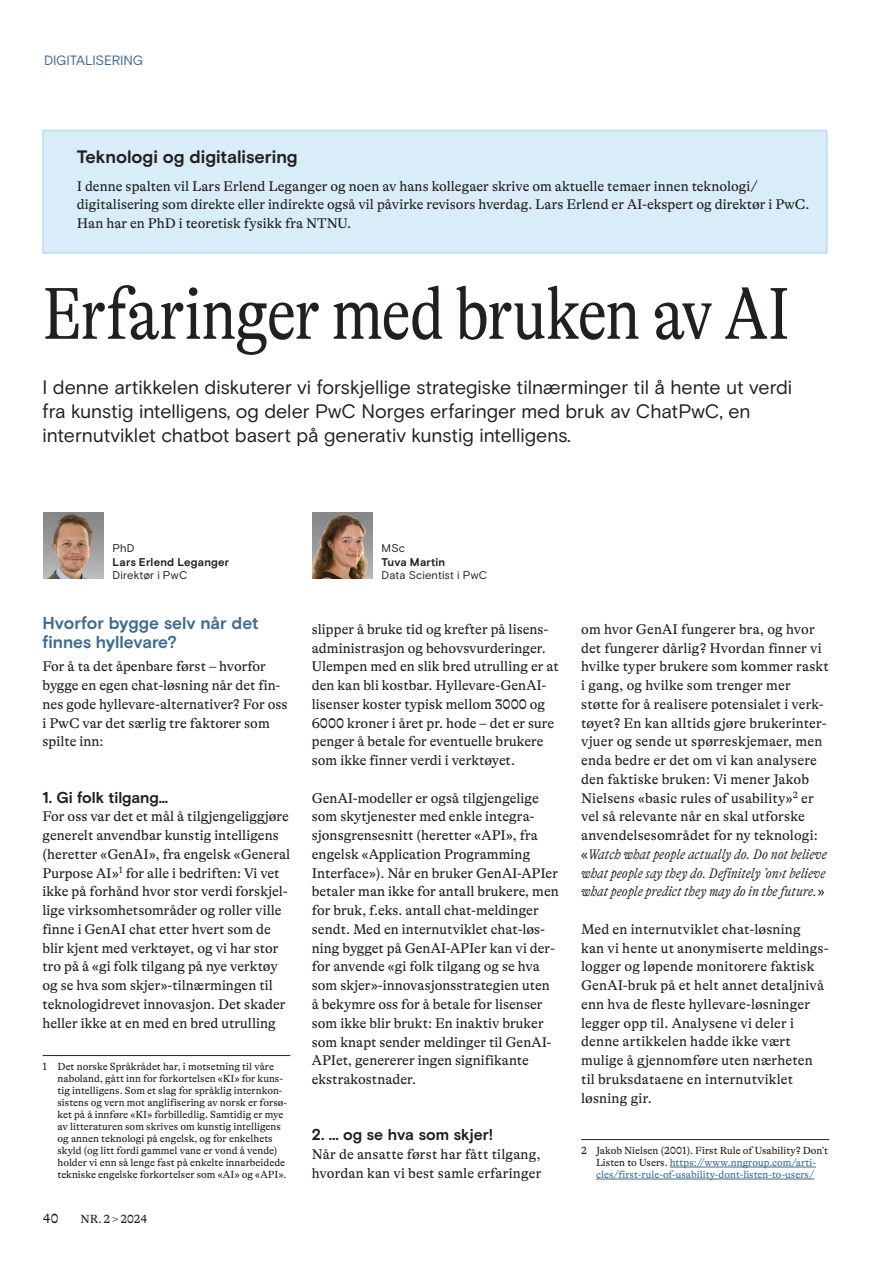
<style>
.page{position:relative;width:893px;height:1263px;background:#fff}
.page>*{position:absolute;margin:0;border:0;box-sizing:border-box;transform-origin:0 0}
.t1{font:300 condensed 74.55px "GT Alpina";letter-spacing:-.025em;color:#231f20}
.t2{font:19.5px/24px "Basis Grotesque Pro";color:#231f20}
.t3{font:700 18px "Basis Grotesque Pro";color:#231f20}
.t4{font:700 17.25px/18.8px "Basis Grotesque Pro";color:#3e6c92}
.t5{font:700 15.75px "Basis Grotesque Pro";color:#231f20}
.t6{font:14.25px/18.8px "GT Alpina";color:#231f20}
.t7{font:13.5px "Basis Grotesque Pro";letter-spacing:-.015em;color:#3e6c92}
.t8{font:13.5px "GT Alpina";color:#231f20}
.t9{font:12px "GT Alpina";letter-spacing:-.005em;color:#231f20}
.t10{font:11.25px "Basis Grotesque Pro";letter-spacing:.015em;color:#231f20}
.t11{font:700 11.25px "Basis Grotesque Pro";letter-spacing:.02em;color:#231f20}
.t12{font:10.5px/12px "GT Alpina";color:#231f20}
.t13{font:10.5px/12px "GT Alpina";color:#3e6c92;text-align:center}
.s1{font-weight:300;font-style:italic;font-stretch:condensed}
.s2{color:#231f20}
</style>
<div class="page">
<hr style="left:43px;top:1055px;width:247px;height:1px;background:#231f20">
<hr style="left:581px;top:1139px;width:248px;height:1px;background:#231f20">
<hr style="left:670px;top:1167px;width:146px;height:1px;background:#3e6c92">
<hr style="left:596px;top:1179px;width:218px;height:1px;background:#3e6c92">
<div style="left:42px;top:130px;width:785px;height:124px;background:#d9edf9;border:2px solid #b3dbf4"></div>
<img style="left:43px;top:513px;width:61px;height:65px">
<img style="left:312px;top:513px;width:61px;height:65px">
<p class="t7" style="left:44px;top:53px;width:101px">DIGITALISERING</p>
<p class="t3" style="left:77px;top:147px;width:222px">Teknologi og digitalisering</p>
<p class="t6" style="left:77px;top:177px;width:734px">I denne spalten vil Lars Erlend Leganger og noen av hans kollegaer skrive om aktuelle temaer innen teknologi/ digitalisering som direkte eller indirekte også vil påvirke revisors hverdag. Lars Erlend er AI-ekspert og direktør i PwC.<br>Han har en PhD i teoretisk fysikk fra NTNU.</p>
<h1 class="t1" style="left:43px;top:272px;width:749px">Erfaringer med bruken av AI</h1>
<p class="t2" style="left:43px;top:376px;width:751px">I denne artikkelen diskuterer vi forskjellige strategiske tilnærminger til å hente ut verdi fra kunstig intelligens, og deler PwC Norges erfaringer med bruk av ChatPwC, en internutviklet chatbot basert på generativ kunstig intelligens.</p>
<p class="t10" style="left:113px;top:541px;width:24px">PhD</p>
<p class="t11" style="left:113px;top:555px;width:118px">Lars Erlend Leganger</p>
<p class="t10" style="left:113px;top:568px;width:76px">Direktør i PwC</p>
<p class="t4" style="left:43px;top:615px;width:217px">Hvorfor bygge selv når det finnes hyllevare?</p>
<p class="t6" style="left:43px;top:657px;width:247px">For å ta det åpenbare først – hvorfor bygge en egen chat-løsning når det fin&shy;nes gode hyllevare-alternativer? For oss i PwC var det særlig tre faktorer som spilte inn:</p>
<p class="t5" style="left:43px;top:788px;width:127px">1. Gi folk tilgang…</p>
<p class="t6" style="left:43px;top:807px;width:249px">For oss var det et mål å tilgjengeliggjøre generelt anvendbar kunstig intelligens (heretter «GenAI», fra engelsk «General Purpose AI»<sup>1</sup> for alle i bedriften: Vi vet ikke på forhånd hvor stor verdi forskjel&shy;lige virksomhetsområder og roller ville finne i GenAI chat etter hvert som de blir kjent med verktøyet, og vi har stor tro på å «gi folk tilgang på nye verktøy og se hva som skjer»-tilnærmingen til teknologidrevet innovasjon. Det skader heller ikke at en med en bred utrulling</p>
<p class="t12" style="left:58px;top:1060px;width:231px;text-indent:-15px">1 Det norske Språkrådet har, i motsetning til våre naboland, gått inn for forkortelsen «KI» for kuns&shy;tig intelligens. Som et slag for språklig internkon&shy;sistens og vern mot anglifisering av norsk er forsø&shy;ket på å innføre «KI» forbilledlig. Samtidig er mye av litteraturen som skrives om kunstig intelligens og annen teknologi på engelsk, og for enkelhets skyld (og litt fordi gammel vane er vond å vende) holder vi enn så lenge fast på enkelte innarbeidede tekniske engelske forkortelser som «AI» og «API».</p>
<p class="t8" style="left:43px;top:1210px;width:17px">40</p>
<p class="t9" style="left:81px;top:1212px;width:68px">NR. 2 &gt; 2024</p>
<p class="t10" style="left:381px;top:541px;width:25px">MSc</p>
<p class="t11" style="left:381px;top:555px;width:65px">Tuva Martin</p>
<p class="t10" style="left:381px;top:568px;width:107px">Data Scientist i PwC</p>
<p class="t6" style="left:312px;top:620px;width:249px">slipper å bruke tid og krefter på lisens&shy;administrasjon og behovsvurderinger.<br>Ulempen med en slik bred utrulling er at den kan bli kostbar. Hyllevare-GenAI&shy;lisenser koster typisk mellom 3000 og 6000 kroner i året pr. hode – det er sure penger å betale for eventuelle brukere som ikke finner verdi i verktøyet.</p>
<p class="t6" style="left:312px;top:789px;width:249px">GenAI-modeller er også tilgjengelige som skytjenester med enkle integra&shy;sjonsgrensesnitt (heretter «API», fra engelsk «Application Programming Interface»). Når en bruker GenAI-APIer betaler man ikke for antall brukere, men for bruk, f.eks. antall chat-meldinger sendt. Med en internutviklet chat-løs&shy;ning bygget på GenAI-APIer kan vi der&shy;for anvende «gi folk tilgang og se hva som skjer»-innovasjonsstrategien uten<br>å bekymre oss for å betale for lisenser som ikke blir brukt: En inaktiv bruker som knapt sender meldinger til GenAI-APIet, genererer ingen signifikante ekstrakostnader.</p>
<p class="t5" style="left:312px;top:1125px;width:183px">2. ... og se hva som skjer!</p>
<p class="t6" style="left:312px;top:1145px;width:231px">Når de ansatte først har fått tilgang, hvordan kan vi best samle erfaringer</p>
<p class="t6" style="left:581px;top:620px;width:249px">om hvor GenAI fungerer bra, og hvor det fungerer dårlig? Hvordan finner vi hvilke typer brukere som kommer raskt i gang, og hvilke som trenger mer støtte for å realisere potensialet i verk&shy;tøyet? En kan alltids gjøre brukerinter&shy;vjuer og sende ut spørreskjemaer, men enda bedre er det om vi kan analysere den faktiske bruken: Vi mener Jakob Nielsens «basic rules of usability»<sup>2</sup> er vel så relevante når en skal utforske anvendelsesområdet for ny teknologi: «<span class="s1">Watch what people actually do. Do not believe what people say they do. Definitely ’on›t believe what people predict they may do in the future.</span>»</p>
<p class="t6" style="left:581px;top:920px;width:249px">Med en internutviklet chat-løsning<br>kan vi hente ut anonymiserte meldings&shy;logger og løpende monitorere faktisk GenAI-bruk på et helt annet detaljnivå enn hva de fleste hyllevare-løsninger legger opp til. Analysene vi deler i denne artikkelen hadde ikke vært mulige å gjennomføre uten nærheten til bruksdataene en internutviklet løsning gir.</p>
<p class="t13" style="left:581px;top:1144px;width:248px"><span class="s2">2 Jakob Nielsen (2001). First Rule of Usability? Don’t<br>Listen to Users.</span> https://www.nngroup.com/arti&shy;cles/first-rule-of-usability-dont-listen-to-users/</p>
</div>
